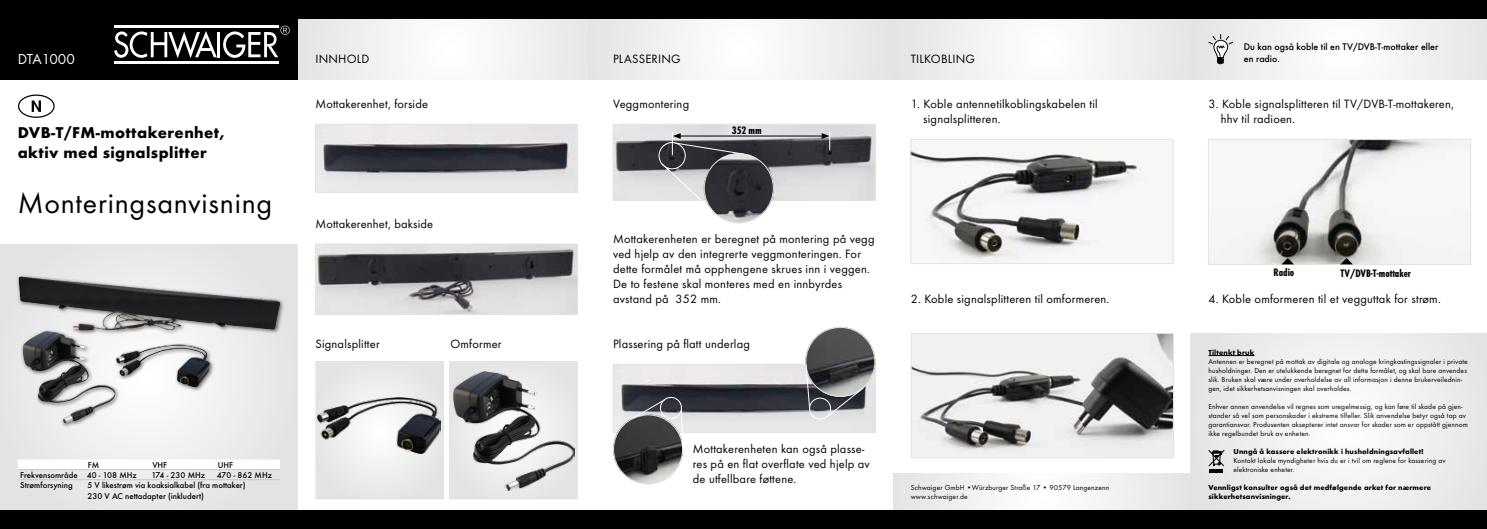
<style>
.page{position:relative;width:1487px;height:529px;background:#fff}
.page>*{position:absolute;margin:0;border:0;box-sizing:border-box;transform-origin:0 0}
.t1{font:30px "Futura TOT Boo";letter-spacing:.025em;color:#000}
.t2{font:700 16.25px/19.5px "Futura TOT";letter-spacing:.025em;color:#000}
.t3{font:15px "Futura TOT Boo";letter-spacing:-.015em;color:#fff}
.t4{font:12.5px/15px "Futura TOT Boo";letter-spacing:.015em;color:#000}
.t5{font:11.25px "Futura TOT Bol Con";color:#000}
.t6{font:500 10px/12px "Futura TOT";color:#000}
.t7{font:500 8.75px/10.5px "Futura TOT";color:#000}
.t8{font:7.5px/9px "Futura TOT Boo";letter-spacing:.015em;color:#000}
.t9{font:700 7.5px/9px "Futura TOT";letter-spacing:.015em;color:#000}
</style>
<div class="page">
<div style="left:298px;top:19px;width:304px;height:60px;background:#f2f1f1"></div>
<div style="left:589px;top:19px;width:304px;height:60px;background:#f1f1f1"></div>
<div style="left:893px;top:19px;width:304px;height:60px;background:linear-gradient(to right,#f0f0f0,#f2f2f2)"></div>
<div style="left:0;top:1px;width:298px;height:78px;background:#000"></div>
<hr style="left:217px;top:32px;width:3px;height:25px;background:#fff">
<hr style="left:114px;top:26px;width:164px;height:2px;background:#fff">
<hr style="left:114px;top:61px;width:164px;height:3px;background:#fff">
<svg style="left:114px;top:31px;width:103px;height:27px"></svg>
<svg style="left:223px;top:26px;width:67px;height:32px"></svg>
<div style="left:298px;top:1px;width:1189px;height:18px;background:#000"></div>
<hr style="left:0;top:0;width:1487px;height:2px;background:#000">
<div style="left:893px;top:474px;width:298px;height:36px;background:linear-gradient(to right,#f1f1f1,#f1f1f1)"></div>
<div style="left:450px;top:362px;width:127px;height:137px;background:#e4e4e4"></div>
<div style="left:449px;top:361px;width:129px;height:138px;border:1px solid #e3e3e3"></div>
<div style="left:316px;top:362px;width:127px;height:137px;background:#e8e8e8"></div>
<div style="left:315px;top:361px;width:129px;height:138px;border:1px solid #e3e3e3"></div>
<div style="left:1191px;top:333px;width:296px;height:177px;background:#efefef"></div>
<div style="left:0;top:244px;width:298px;height:266px;background:#e6e6e6"></div>
<div style="left:16px;top:274px;width:269px;height:154px;background:#000;opacity:.55"></div>
<img style="left:19px;top:276px;width:261px;height:55px">
<img style="left:317px;top:126px;width:259px;height:65px">
<div style="left:315px;top:124px;width:263px;height:69px;border:1px solid #e3e3e3"></div>
<img style="left:317px;top:245px;width:259px;height:68px">
<div style="left:315px;top:243px;width:263px;height:72px;border:1px solid #e3e3e3"></div>
<img style="left:318px;top:397px;width:122px;height:56px">
<img style="left:454px;top:371px;width:120px;height:120px">
<img style="left:615px;top:126px;width:259px;height:73px">
<div style="left:613px;top:124px;width:263px;height:77px;border:1px solid #e3e3e3"></div>
<div style="left:658px;top:142px;width:28px;height:27px;border:1px solid #fff;border-radius:50%"></div>
<hr style="left:679px;top:136px;width:145px;height:1px;background:#000">
<svg style="left:822px;top:132px;width:8px;height:18px"></svg>
<img style="left:704px;top:153px;width:70px;height:70px;border-radius:35px">
<svg style="left:672px;top:132px;width:71px;height:23px;background:#737276"></svg>
<svg style="left:661px;top:163px;width:52px;height:49px"></svg>
<img style="left:615px;top:366px;width:259px;height:65px">
<div style="left:613px;top:364px;width:263px;height:69px;border:1px solid #e3e3e3"></div>
<img style="left:613px;top:414px;width:70px;height:70px;border-radius:35px">
<img style="left:805px;top:327px;width:70px;height:70px;border-radius:35px">
<div style="left:660px;top:397px;width:22px;height:22px;border:1px solid #fff;border-radius:50%"></div>
<svg style="left:630px;top:399px;width:35px;height:21px"></svg>
<svg style="left:681px;top:407px;width:2px;height:43px"></svg>
<div style="left:809px;top:398px;width:22px;height:21px;border:1px solid #fff;border-radius:50%"></div>
<svg style="left:826px;top:387px;width:38px;height:31px"></svg>
<svg style="left:805px;top:364px;width:5px;height:46px"></svg>
<img style="left:912px;top:146px;width:230px;height:116px">
<div style="left:910px;top:139px;width:263px;height:125px;border:1px solid #e3e3e3"></div>
<img style="left:913px;top:335px;width:259px;height:121px">
<div style="left:911px;top:333px;width:263px;height:125px;border:1px solid #e3e3e3"></div>
<div style="left:1191px;top:19px;width:296px;height:60px;background:#f2f2f2"></div>
<svg style="left:1208px;top:34px;width:25px;height:30px"></svg>
<img style="left:1210px;top:141px;width:259px;height:122px">
<div style="left:1208px;top:139px;width:263px;height:126px;border:1px solid #e3e3e3"></div>
<svg style="left:1281px;top:258px;width:13px;height:6px"></svg>
<svg style="left:1340px;top:258px;width:13px;height:6px"></svg>
<hr style="left:1208px;top:355px;width:46px;height:1px;background:#000">
<div style="left:18px;top:94px;width:37px;height:24px;border:1px solid #000;border-radius:50%"></div>
<svg style="left:32px;top:100px;width:9px;height:12px"></svg>
<svg style="left:18px;top:459px;width:262px;height:10px;background:#fdfdfd"></svg>
<hr style="left:18px;top:469px;width:67px;height:1px;background:#c6c6c6">
<hr style="left:85px;top:469px;width:65px;height:1px;background:#c6c6c6">
<hr style="left:150px;top:469px;width:65px;height:1px;background:#c6c6c6">
<hr style="left:215px;top:469px;width:65px;height:1px;background:#c6c6c6">
<hr style="left:18px;top:479px;width:67px;height:1px;background:#c6c6c6">
<hr style="left:85px;top:479px;width:65px;height:1px;background:#c6c6c6">
<hr style="left:150px;top:479px;width:65px;height:1px;background:#c6c6c6">
<hr style="left:215px;top:479px;width:65px;height:1px;background:#c6c6c6">
<svg style="left:1208px;top:450px;width:16px;height:17px"></svg>
<hr style="left:1209px;top:470px;width:14px;height:3px;background:#000">
<div style="left:0;top:510px;width:1487px;height:18px;background:#000"></div>
<hr style="left:0;top:528px;width:298px;height:1px;background:#000">
<hr style="left:298px;top:528px;width:1189px;height:1px;background:#000">
<h3 class="t3" style="left:18px;top:50px;width:59px">DTA1000</h3>
<h3 class="t4" style="left:315px;top:51px;width:8px">INN</h3>
<h3 class="t4" style="left:338px;top:51px;width:33px">HOLD</h3>
<h3 class="t4" style="left:315px;top:96px;width:114px">Mottakerenhet, forside</h3>
<h3 class="t4" style="left:613px;top:51px;width:53px">PLASSERING</h3>
<h3 class="t4" style="left:613px;top:96px;width:78px">Veggmontering</h3>
<h2 class="t2" style="left:18px;top:123px;width:208px">DVB-T/FM-mottakerenhet, aktiv med signalsplitter</h2>
<h3 class="t5" style="left:732px;top:124px;width:31px">352 mm</h3>
<h1 class="t1" style="left:18px;top:185px;width:256px">Monteringsanvisning</h1>
<h3 class="t4" style="left:315px;top:216px;width:119px">Mottakerenhet, bakside</h3>
<h3 class="t4" style="left:315px;top:336px;width:66px">Signalsplitter</h3>
<h3 class="t4" style="left:450px;top:336px;width:53px">Omformer</h3>
<h3 class="t4" style="left:613px;top:231px;width:263px">Mottakerenheten er beregnet på montering på vegg ved hjelp av den integrerte veggmonteringen. For dette formålet må opphengene skrues inn i veggen.<br>De to festene skal monteres med en innbyrdes avstand på 352 mm.</h3>
<h3 class="t4" style="left:613px;top:336px;width:138px">Plassering på flatt underlag</h3>
<h3 class="t4" style="left:911px;top:51px;width:45px">TILKOBLING</h3>
<h3 class="t4" style="left:923px;top:96px;width:176px;text-indent:-12px">1. Koble antennetilkoblingskabelen til signalsplitteren.</h3>
<h3 class="t4" style="left:911px;top:291px;width:200px">2. Koble signalsplitteren til omformeren.</h3>
<p class="t7" style="left:88px;top:460px;width:13px">FM</p>
<p class="t7" style="left:152px;top:460px;width:16px">VHF</p>
<p class="t7" style="left:218px;top:460px;width:17px">UHF</p>
<p class="t7" style="left:20px;top:470px;width:118px">Frekvensområde 40 - 108 MHz</p>
<p class="t7" style="left:151px;top:470px;width:55px">174 - 230 MHz</p>
<p class="t7" style="left:217px;top:470px;width:57px">470 - 862 MHz</p>
<p class="t7" style="left:20px;top:480px;width:54px">Strømforsyning</p>
<p class="t7" style="left:87px;top:480px;width:160px">5 V likestrøm via koaksialkabel (fra mottaker)<br>230 V AC nettadapter (inkludert)</p>
<h3 class="t4" style="left:693px;top:441px;width:179px">Mottakerenheten kan også plasse&shy;res på en flat overflate ved hjelp av de utfellbare føttene.</h3>
<p class="t8" style="left:911px;top:483px;width:200px">Schwaiger GmbH •Würzburger Straße 17 • 90579 Langenzenn www.schwaiger.de</p>
<h3 class="t6" style="left:1244px;top:40px;width:196px">Du kan også koble til en TV/DVB-T-mottaker eller en radio.</h3>
<h3 class="t4" style="left:1221px;top:96px;width:235px;text-indent:-12px">3. Koble signalsplitteren til TV/DVB-T-mottakeren, hhv til radioen.</h3>
<h3 class="t5" style="left:1273px;top:266px;width:22px">Radio</h3>
<h3 class="t5" style="left:1340px;top:266px;width:72px">TV/DVB-T-mottaker</h3>
<h3 class="t4" style="left:1208px;top:291px;width:234px">4. Koble omformeren til et vegguttak for strøm.</h3>
<p class="t9" style="left:1208px;top:348px;width:48px">Tiltenkt bruk</p>
<p class="t8" style="left:1208px;top:357px;width:261px">Antennen er beregnet på mottak av digitale og analoge kringkastingssignaler i private husholdninger. Den er utelukkende beregnet for dette formålet, og skal bare anvendes slik. Bruken skal være under overholdelse av all informasjon i denne brukerveilednin&shy;gen, idet sikkerhetsanvisningen skal overholdes.</p>
<p class="t8" style="left:1208px;top:402px;width:261px">Enhver annen anvendelse vil regnes som uregelmessig, og kan føre til skade på gjen&shy;stander så vel som personskader i ekstreme tilfeller. Slik anvendelse betyr også tap av garantiansvar. Produsenten aksepterer intet ansvar for skader som er oppstått gjennom ikke regelbundet bruk av enheten.</p>
<p class="t9" style="left:1233px;top:447px;width:192px">Unngå å kassere elektronikk i husholdningsavfallet!</p>
<p class="t8" style="left:1233px;top:456px;width:214px">Kontakt lokale myndigheter hvis du er i tvil om reglene for kassering av elektroniske enheter.</p>
<p class="t9" style="left:1208px;top:483px;width:224px">Vennligst konsulter også det medfølgende arket for nærmere sikkerhetsanvisninger.</p>
</div>
